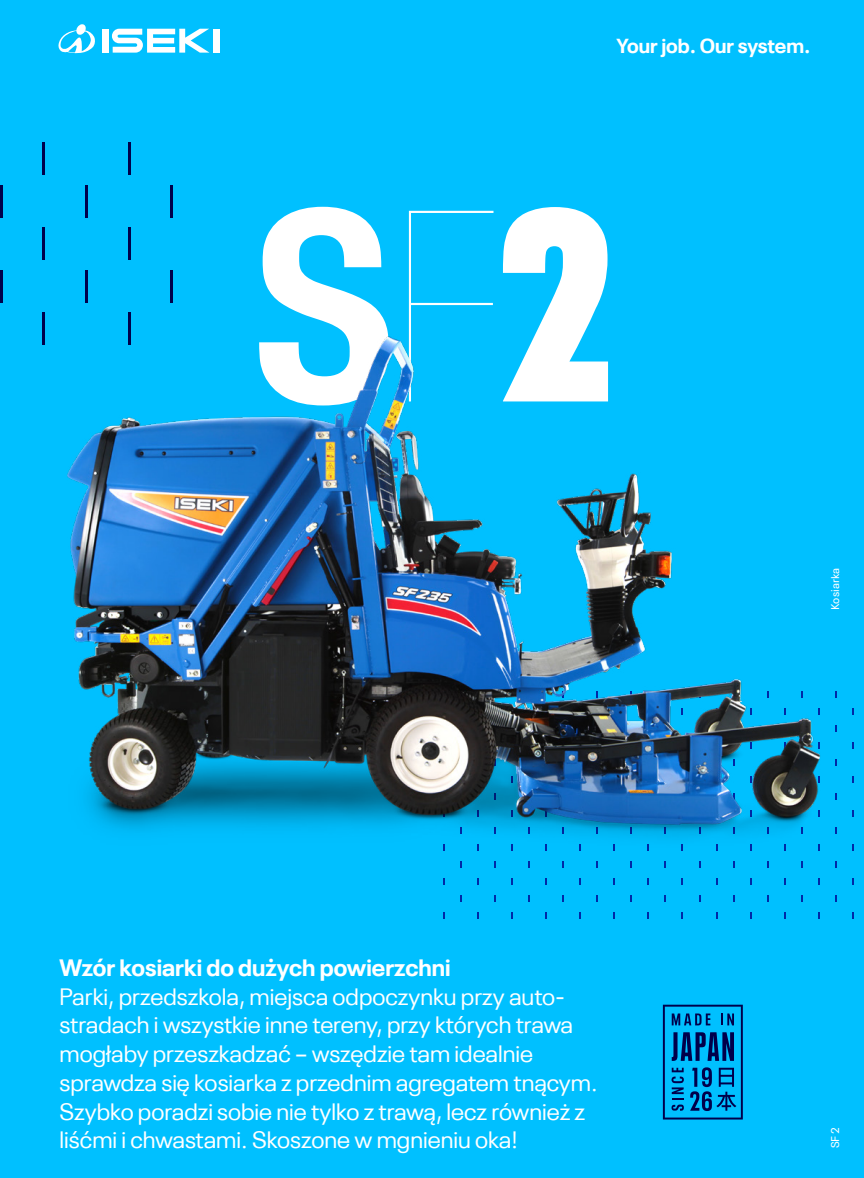
<style>
.page{position:relative;width:864px;height:1178px;background:#fff}
.page>*{position:absolute;margin:0;border:0;box-sizing:border-box;transform-origin:0 0}
.t1{font:700 condensed 270px "Neue Plak";color:#fff}
.t2{font:23.7px/28.7px "Neue Plak";color:#fff}
.t3{font:700 23.7px "Neue Plak";color:#fff}
.t4{font:700 20.25px "Neue Plak";color:#fff}
.t5{font:11.25px "Neue Plak Text";color:#fff}
.s1{font-weight:200;font-stretch:normal}
.s2{font-weight:900}
</style>
<div class="page">
<div style="left:0;top:0;width:863px;height:1178px;background:#00c0ff"></div>
<svg style="left:664px;top:861px;width:2px;height:6px"></svg>
<svg style="left:681px;top:878px;width:2px;height:6px"></svg>
<svg style="left:664px;top:895px;width:2px;height:6px"></svg>
<svg style="left:681px;top:912px;width:2px;height:6px"></svg>
<svg style="left:630px;top:861px;width:2px;height:6px"></svg>
<svg style="left:647px;top:878px;width:2px;height:6px"></svg>
<svg style="left:630px;top:895px;width:2px;height:6px"></svg>
<svg style="left:647px;top:912px;width:2px;height:6px"></svg>
<svg style="left:596px;top:861px;width:2px;height:6px"></svg>
<svg style="left:613px;top:878px;width:2px;height:6px"></svg>
<svg style="left:596px;top:895px;width:2px;height:6px"></svg>
<svg style="left:613px;top:912px;width:2px;height:6px"></svg>
<svg style="left:562px;top:861px;width:2px;height:6px"></svg>
<svg style="left:579px;top:878px;width:2px;height:6px"></svg>
<svg style="left:562px;top:895px;width:2px;height:6px"></svg>
<svg style="left:579px;top:912px;width:2px;height:6px"></svg>
<img style="left:67px;top:328px;width:770px;height:523px">
<hr style="left:170px;top:185px;width:3px;height:33px;background:#00004b">
<hr style="left:170px;top:270px;width:3px;height:33px;background:#00004b">
<hr style="left:128px;top:142px;width:2px;height:33px;background:#00004b">
<hr style="left:85px;top:185px;width:3px;height:33px;background:#00004b">
<hr style="left:128px;top:227px;width:2px;height:33px;background:#00004b">
<hr style="left:85px;top:270px;width:3px;height:33px;background:#00004b">
<hr style="left:128px;top:312px;width:2px;height:33px;background:#00004b">
<hr style="left:43px;top:142px;width:2px;height:33px;background:#00004b">
<hr style="left:0;top:185px;width:3px;height:33px;background:#00004b">
<hr style="left:43px;top:227px;width:2px;height:33px;background:#00004b">
<hr style="left:0;top:270px;width:3px;height:33px;background:#00004b">
<hr style="left:43px;top:312px;width:2px;height:33px;background:#00004b">
<svg style="left:58px;top:24px;width:37px;height:30px"></svg>
<div style="left:102px;top:29px;width:6px;height:24px;background:#fff"></div>
<div style="left:214px;top:29px;width:6px;height:24px;background:#fff"></div>
<svg style="left:112px;top:29px;width:97px;height:24px"></svg>
<svg style="left:662px;top:1005px;width:80px;height:114px"></svg>
<p class="t4" style="left:616px;top:29px;width:195px">Your job. Our system.</p>
<h1 class="t1" style="left:253px;top:100px;width:358px">S<span class="s1">F</span><span class="s2">2</span></h1>
<p class="t5" style="left:825px;top:610px;width:43px;rotate:-90deg">Kosiarka</p>
<p class="t3" style="left:60px;top:948px;width:392px">Wzór kosiarki do dużych powierzchni</p>
<p class="t2" style="left:60px;top:980px;width:539px">Parki, przedszkola, miejsca odpoczynku przy auto&shy;stradach i wszystkie inne tereny, przy których trawa mogłaby przeszkadzać – wszędzie tam idealnie sprawdza się kosiarka z przednim agregatem tnącym.<br>Szybko poradzi sobie nie tylko z trawą, lecz również z liśćmi i chwastami. Skoszone w mgnieniu oka!</p>
<p class="t5" style="left:825px;top:1148px;width:23px;rotate:-90deg">SF 2</p>
</div>
